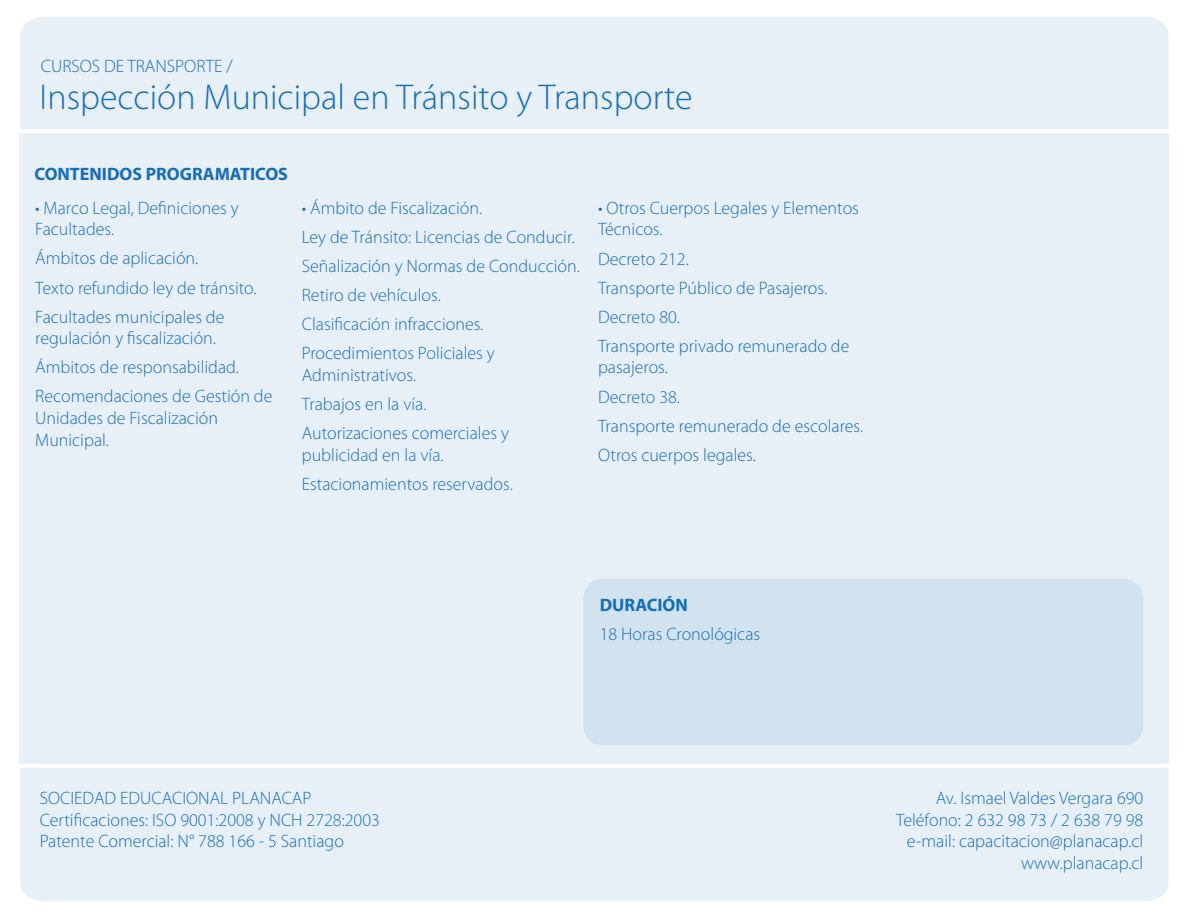
<style>
.page{position:relative;width:1188px;height:918px;background:#fff}
.page>*{position:absolute;margin:0;border:0;box-sizing:border-box;transform-origin:0 0}
.t1{font:300 36px "Myriad Pro";color:#146db7}
.t2{font:300 18px/29.1px "Myriad Pro";color:#146db7}
.t3{font:700 18px "Myriad Pro";color:#146db7}
</style>
<div class="page">
<div style="left:20px;top:768px;width:1149px;height:133px;background:#e7f0f7"></div>
<div style="left:19px;top:133px;width:1150px;height:630px;background:#e7f0f7"></div>
<div style="left:20px;top:17px;width:1149px;height:113px;background:#e7f0f7"></div>
<div style="left:583px;top:579px;width:560px;height:166px;background:#d2e3f0;border-radius:19px"></div>
<p class="t2" style="left:41px;top:51px;width:193px">CURSOS DE TRANSPORTE /</p>
<h1 class="t1" style="left:39px;top:76px;width:655px">Inspección Municipal en Tránsito y Transporte</h1>
<p class="t3" style="left:35px;top:163px;width:255px">CONTENIDOS PROGRAMATICOS</p>
<p class="t2" style="left:35px;top:197px;width:205px;line-height:21.6px">• Marco Legal, Definiciones y<br>Facultades.</p>
<p class="t2" style="left:35px;top:244px;width:223px">Ámbitos de aplicación.<br>Texto refundido ley de tránsito.<br>Facultades municipales de</p>
<p class="t2" style="left:35px;top:324px;width:239px">regulación y fiscalización.<br>Ámbitos de responsabilidad.<br>Recomendaciones de Gestión de</p>
<p class="t2" style="left:35px;top:407px;width:184px;line-height:21.6px">Unidades de Fiscalización<br>Municipal.</p>
<p class="t2" style="left:302px;top:193px;width:280px">• Ámbito de Fiscalización.<br>Ley de Tránsito: Licencias de Conducir.<br>Señalización y Normas de Conducción.<br>Retiro de vehículos.<br>Clasificación infracciones.<br>Procedimientos Policiales y</p>
<p class="t2" style="left:302px;top:360px;width:209px">Administrativos.<br>Trabajos en la vía.<br>Autorizaciones comerciales y</p>
<p class="t2" style="left:302px;top:440px;width:213px">publicidad en la vía.<br>Estacionamientos reservados.</p>
<p class="t2" style="left:598px;top:197px;width:263px;line-height:21.6px">• Otros Cuerpos Legales y Elementos<br>Técnicos.</p>
<p class="t2" style="left:598px;top:244px;width:253px">Decreto 212.<br>Transporte Público de Pasajeros.<br>Decreto 80.<br>Transporte privado remunerado de</p>
<p class="t2" style="left:598px;top:353px;width:267px">pasajeros.<br>Decreto 38.<br>Transporte remunerado de escolares.<br>Otros cuerpos legales.</p>
<p class="t3" style="left:600px;top:593px;width:90px">DURACIÓN</p>
<p class="t2" style="left:600px;top:620px;width:162px">18 Horas Cronológicas</p>
<p class="t2" style="left:40px;top:787px;width:342px;line-height:21.6px">SOCIEDAD EDUCACIONAL PLANACAP<br>Certificaciones: ISO 9001:2008 y NCH 2728:2003<br>Patente Comercial: N° 788 166 - 5 Santiago</p>
<p class="t2" style="left:896px;top:787px;width:249px;line-height:21.6px;text-align:right">Av. Ismael Valdes Vergara 690<br>Teléfono: 2 632 98 73 / 2 638 79 98 e-mail: capacitacion@planacap.cl www.planacap.cl</p>
</div>
